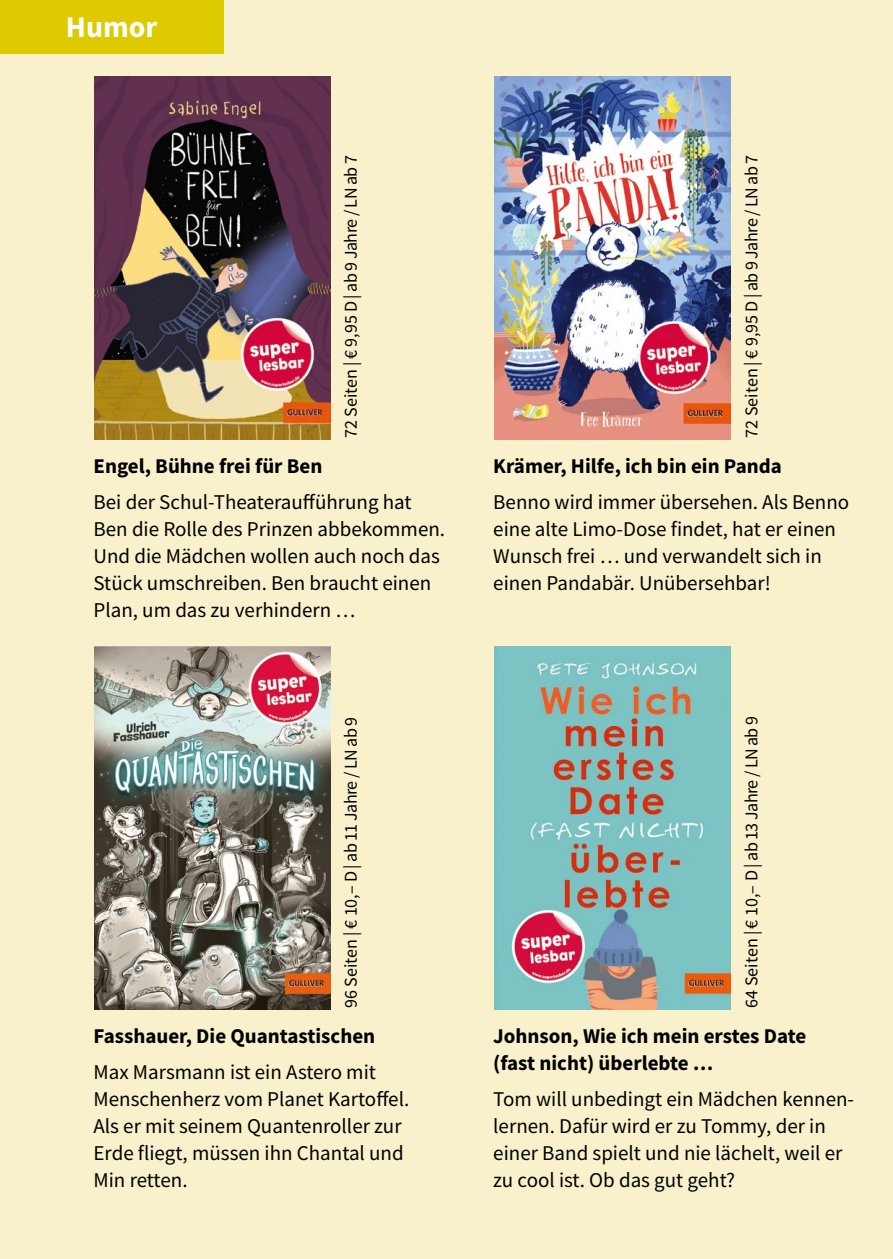
<style>
.page{position:relative;width:893px;height:1259px;background:#f8f1cb}
.page>*{position:absolute;margin:0;border:0;box-sizing:border-box;transform-origin:0 0}
.t1{font:700 30px "Source Sans Pro";color:#fff}
.t2{font:21px/27px "Source Sans Pro";color:#000}
.t3{font:700 21px/27px "Source Sans Pro";color:#000}
.t4{font:18px "Source Sans Pro";letter-spacing:-.03em;color:#000}
</style>
<div class="page">
<div style="left:0;top:0;width:223px;height:53px;background:#ddca00"></div>
<img style="left:95px;top:77px;width:236px;height:363px">
<img style="left:95px;top:646px;width:236px;height:364px">
<img style="left:494px;top:77px;width:236px;height:363px">
<img style="left:494px;top:646px;width:236px;height:364px">
<h1 class="t1" style="left:66px;top:7px;width:93px">Humor</h1>
<p class="t4" style="left:339px;top:438px;width:284px;rotate:-90deg">72 Seiten | € 9,95 D | ab 9 Jahre / LN ab 7</p>
<p class="t3" style="left:94px;top:452px;width:230px">Engel, Bühne frei für Ben</p>
<p class="t2" style="left:94px;top:488px;width:353px">Bei der Schul-Theateraufführung hat Ben die Rolle des Prinzen abbekommen.<br>Und die Mädchen wollen auch noch das Stück umschreiben. Ben braucht einen Plan, um das zu verhindern …</p>
<p class="t4" style="left:339px;top:1008px;width:292px;rotate:-90deg">96 Seiten | € 10,– D | ab 11 Jahre / LN ab 9</p>
<p class="t3" style="left:94px;top:1021px;width:283px">Fasshauer, Die Quantastischen</p>
<p class="t2" style="left:94px;top:1058px;width:317px">Max Marsmann ist ein Astero mit<br>Menschenherz vom Planet Kartoffel.<br>Als er mit seinem Quantenroller zur<br>Erde fliegt, müssen ihn Chantal und<br>Min retten.</p>
<p class="t4" style="left:740px;top:438px;width:284px;rotate:-90deg">72 Seiten | € 9,95 D | ab 9 Jahre / LN ab 7</p>
<p class="t3" style="left:493px;top:452px;width:290px">Krämer, Hilfe, ich bin ein Panda</p>
<p class="t2" style="left:493px;top:488px;width:357px">Benno wird immer übersehen. Als Benno eine alte Limo-Dose findet, hat er einen Wunsch frei … und verwandelt sich in einen Pandabär. Unübersehbar!</p>
<p class="t4" style="left:740px;top:1007px;width:293px;rotate:-90deg">64 Seiten | € 10,– D | ab 13 Jahre / LN ab 9</p>
<p class="t3" style="left:493px;top:1021px;width:315px">Johnson, Wie ich mein erstes Date (fast nicht) überlebte …</p>
<p class="t2" style="left:493px;top:1085px;width:362px">Tom will unbedingt ein Mädchen kennen&shy;lernen. Dafür wird er zu Tommy, der in einer Band spielt und nie lächelt, weil er zu cool ist. Ob das gut geht?</p>
</div>
